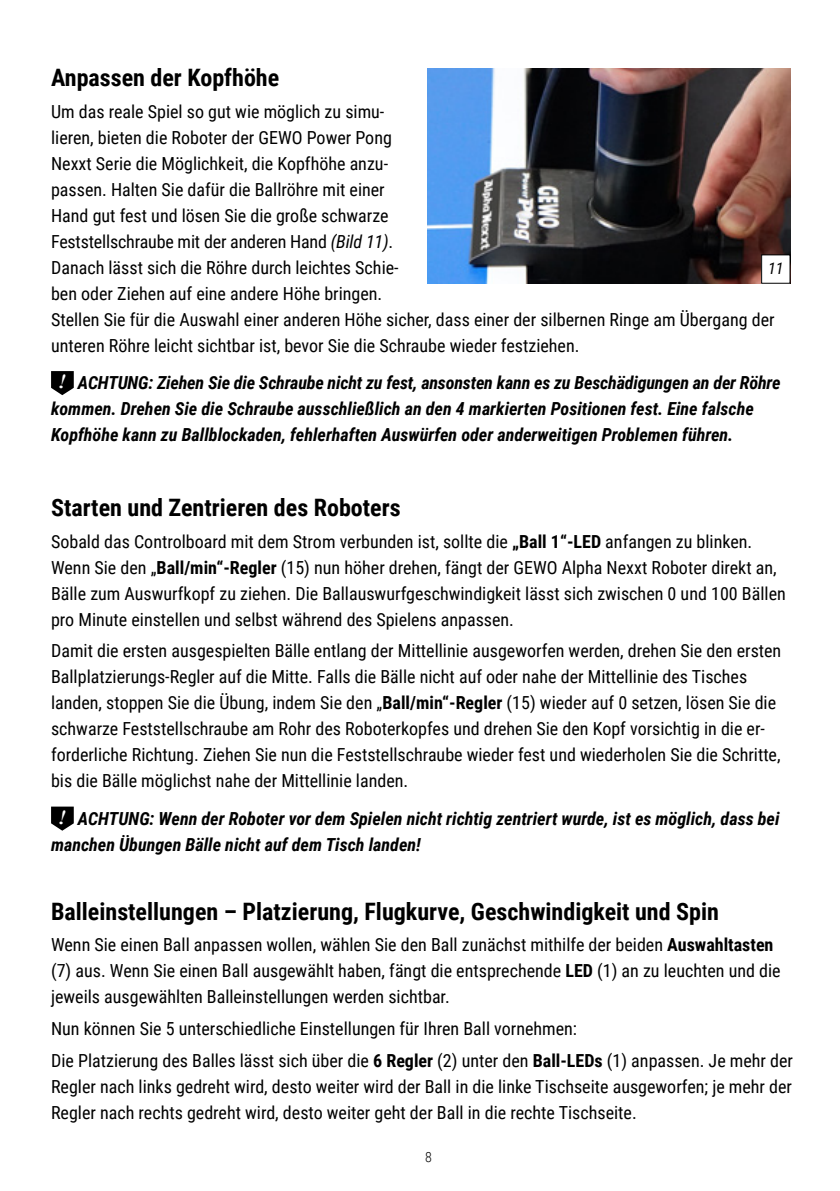
<style>
.page{position:relative;width:840px;height:1191px;background:#fff}
.page>*{position:absolute;margin:0;border:0;box-sizing:border-box;transform-origin:0 0}
.t1{font:700 24px "Roboto Condensed";color:#000}
.t2{font:18px/26px "Roboto Condensed";color:#000}
.t3{font:italic 700 18px/26px "Roboto Condensed";color:#000}
.t4{font:italic 16px "Roboto Condensed";color:#000}
.t5{font:300 14px "Roboto Condensed";color:#000}
.s1{font-style:italic}
.s2{font-family:"Times New Roman";font-size:20px;color:#fff}
.s3{font-weight:700}
</style>
<div class="page">
<svg style="left:51px;top:371px;width:23px;height:24px"></svg>
<svg style="left:51px;top:806px;width:23px;height:24px"></svg>
<img style="left:427px;top:68px;width:362px;height:215px">
<div style="left:761px;top:255px;width:28px;height:28px;background:#fff"></div>
<h1 class="t1" style="left:51px;top:61px;width:229px">Anpassen der Kopfhöhe</h1>
<p class="t2" style="left:51px;top:98px;width:724px">Um das reale Spiel so gut wie möglich zu simu-<br>lieren, bieten die Roboter der GEWO Power Pong<br>Nexxt Serie die Möglichkeit, die Kopfhöhe anzu-<br>passen. Halten Sie dafür die Ballröhre mit einer<br>Hand gut fest und lösen Sie die große schwarze<br>Feststellschraube mit der anderen Hand <span class="s1">(Bild 11)</span>.<br>Danach lässt sich die Röhre durch leichtes Schie-<br>ben oder Ziehen auf eine andere Höhe bringen.<br>Stellen Sie für die Auswahl einer anderen Höhe sicher, dass einer der silbernen Ringe am Übergang der unteren Röhre leicht sichtbar ist, bevor Sie die Schraube wieder festziehen.</p>
<p class="t3" style="left:51px;top:369px;width:730px;text-indent:7px"><span class="s2">!</span> ACHTUNG: Ziehen Sie die Schraube nicht zu fest, ansonsten kann es zu Beschädigungen an der Röhre kommen. Drehen Sie die Schraube ausschließlich an den 4 markierten Positionen fest. Eine falsche<br>Kopfhöhe kann zu Ballblockaden, fehlerhaften Auswürfen oder anderweitigen Problemen führen.</p>
<p class="t4" style="left:767px;top:257px;width:17px">11</p>
<h1 class="t1" style="left:51px;top:490px;width:351px">Starten und Zentrieren des Roboters</h1>
<p class="t2" style="left:51px;top:527px;width:735px">Sobald das Controlboard mit dem Strom verbunden ist, sollte die <span class="s3">„Ball 1“-LED</span> anfangen zu blinken.<br>Wenn Sie den „<span class="s3">Ball/min“-Regler</span> (15) nun höher drehen, fängt der GEWO Alpha Nexxt Roboter direkt an, Bälle zum Auswurfkopf zu ziehen. Die Ballauswurfgeschwindigkeit lässt sich zwischen 0 und 100 Bällen pro Minute einstellen und selbst während des Spielens anpassen.</p>
<p class="t2" style="left:51px;top:637px;width:731px">Damit die ersten ausgespielten Bälle entlang der Mittellinie ausgeworfen werden, drehen Sie den ersten Ballplatzierungs-Regler auf die Mitte. Falls die Bälle nicht auf oder nahe der Mittellinie des Tisches landen, stoppen Sie die Übung, indem Sie den „<span class="s3">Ball/min“-Regler</span> (15) wieder auf 0 setzen, lösen Sie die schwarze Feststellschraube am Rohr des Roboterkopfes und drehen Sie den Kopf vorsichtig in die er&shy;forderliche Richtung. Ziehen Sie nun die Feststellschraube wieder fest und wiederholen Sie die Schritte, bis die Bälle möglichst nahe der Mittellinie landen.</p>
<p class="t3" style="left:51px;top:804px;width:729px;text-indent:7px"><span class="s2">!</span> ACHTUNG: Wenn der Roboter vor dem Spielen nicht richtig zentriert wurde, ist es möglich, dass bei manchen Übungen Bälle nicht auf dem Tisch landen!</p>
<h1 class="t1" style="left:51px;top:894px;width:669px">Balleinstellungen – Platzierung, Flugkurve, Geschwindigkeit und Spin</h1>
<p class="t2" style="left:51px;top:931px;width:730px">Wenn Sie einen Ball anpassen wollen, wählen Sie den Ball zunächst mithilfe der beiden <span class="s3">Auswahltasten </span>(7) aus. Wenn Sie einen Ball ausgewählt haben, fängt die entsprechende <span class="s3">LED</span> (1) an zu leuchten und die jeweils ausgewählten Balleinstellungen werden sichtbar.</p>
<p class="t2" style="left:51px;top:1012px;width:743px;line-height:31.6px">Nun können Sie 5 unterschiedliche Einstellungen für Ihren Ball vornehmen:<br>Die Platzierung des Balles lässt sich über die <span class="s3">6 Regler</span> (2) unter den <span class="s3">Ball-LEDs</span> (1) anpassen. Je mehr der</p>
<p class="t2" style="left:51px;top:1072px;width:742px">Regler nach links gedreht wird, desto weiter wird der Ball in die linke Tischseite ausgeworfen; je mehr der<br>Regler nach rechts gedreht wird, desto weiter geht der Ball in die rechte Tischseite.</p>
<p class="t5" style="left:425px;top:1147px;width:8px">8</p>
</div>
